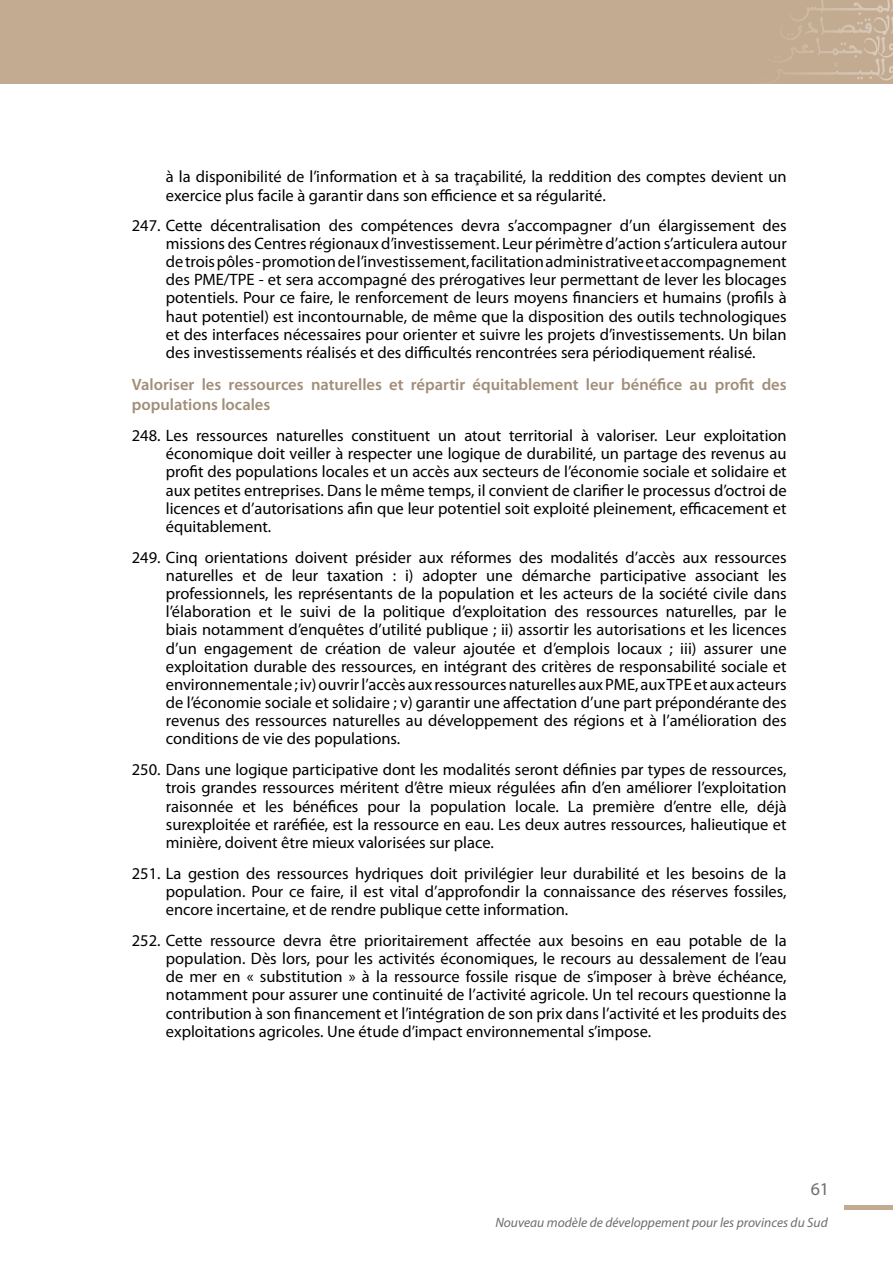
<style>
.page{position:relative;width:893px;height:1263px;background:#fff}
.page>*{position:absolute;margin:0;border:0;box-sizing:border-box;transform-origin:0 0}
.t1{font:18px "Myriad Pro";color:#6d6e71}
.t2{font:16.5px/18.1px "Myriad Pro";color:#000;text-align:justify}
.t3{font:600 16.5px/19.8px "Myriad Pro";color:#a18e79}
.t4{font:italic 13.5px "Myriad Pro";color:#6d6e71}
</style>
<div class="page">
<hr style="left:844px;top:1205px;width:49px;height:4px;background:#c3ab91">
<div style="left:0;top:0;width:893px;height:84px;background:#c3ab91"></div>
<svg style="left:783px;top:0;width:110px;height:81px"></svg>
<p class="t2" style="left:166px;top:168px;width:622px">à la disponibilité de l’information et à sa traçabilité, la reddition des comptes devient un exercice plus facile à garantir dans son efficience et sa régularité.</p>
<p class="t2" style="left:166px;top:216px;width:622px;text-indent:-34px">247. Cette décentralisation des compétences devra s’accompagner d’un élargissement des missions des Centres régionaux d’investissement. Leur périmètre d’action s’articulera autour de trois pôles - promotion de l’investissement, facilitation administrative et accompagnement des PME/TPE - et sera accompagné des prérogatives leur permettant de lever les blocages potentiels. Pour ce faire, le renforcement de leurs moyens financiers et humains (profils à haut potentiel) est incontournable, de même que la disposition des outils technologiques et des interfaces nécessaires pour orienter et suivre les projets d’investissements. Un bilan des investissements réalisés et des difficultés rencontrées sera périodiquement réalisé.</p>
<p class="t3" style="left:132px;top:374px;width:656px">Valoriser les ressources naturelles et répartir équitablement leur bénéfice au profit des populations locales</p>
<p class="t2" style="left:166px;top:426px;width:622px;text-indent:-34px">248. Les ressources naturelles constituent un atout territorial à valoriser. Leur exploitation économique doit veiller à respecter une logique de durabilité, un partage des revenus au profit des populations locales et un accès aux secteurs de l’économie sociale et solidaire et aux petites entreprises. Dans le même temps, il convient de clarifier le processus d’octroi de licences et d’autorisations afin que leur potentiel soit exploité pleinement, efficacement et équitablement.</p>
<p class="t2" style="left:166px;top:548px;width:622px;text-indent:-34px">249. Cinq orientations doivent présider aux réformes des modalités d’accès aux ressources naturelles et de leur taxation : i) adopter une démarche participative associant les professionnels, les représentants de la population et les acteurs de la société civile dans l’élaboration et le suivi de la politique d’exploitation des ressources naturelles, par le biais notamment d’enquêtes d’utilité publique ; ii) assortir les autorisations et les licences d’un engagement de création de valeur ajoutée et d’emplois locaux ; iii) assurer une exploitation durable des ressources, en intégrant des critères de responsabilité sociale et environnementale ; iv) ouvrir l’accès aux ressources naturelles aux PME, aux TPE et aux acteurs de l’économie sociale et solidaire ; v) garantir une affectation d’une part prépondérante des revenus des ressources naturelles au développement des régions et à l’amélioration des conditions de vie des populations.</p>
<p class="t2" style="left:166px;top:760px;width:622px;text-indent:-34px">250. Dans une logique participative dont les modalités seront définies par types de ressources, trois grandes ressources méritent d’être mieux régulées afin d’en améliorer l’exploitation raisonnée et les bénéfices pour la population locale. La première d’entre elle, déjà surexploitée et raréfiée, est la ressource en eau. Les deux autres ressources, halieutique et minière, doivent être mieux valorisées sur place.</p>
<p class="t2" style="left:166px;top:864px;width:622px;text-indent:-34px">251. La gestion des ressources hydriques doit privilégier leur durabilité et les besoins de la population. Pour ce faire, il est vital d’approfondir la connaissance des réserves fossiles, encore incertaine, et de rendre publique cette information.</p>
<p class="t2" style="left:166px;top:931px;width:622px;text-indent:-34px">252. Cette ressource devra être prioritairement affectée aux besoins en eau potable de la population. Dès lors, pour les activités économiques, le recours au dessalement de l’eau de mer en « substitution » à la ressource fossile risque de s’imposer à brève échéance, notamment pour assurer une continuité de l’activité agricole. Un tel recours questionne la contribution à son financement et l’intégration de son prix dans l’activité et les produits des exploitations agricoles. Une étude d’impact environnemental s’impose.</p>
<p class="t1" style="left:811px;top:1177px;width:20px">61</p>
<p class="t4" style="left:495px;top:1215px;width:334px">Nouveau modèle de développement pour les provinces du Sud</p>
</div>
